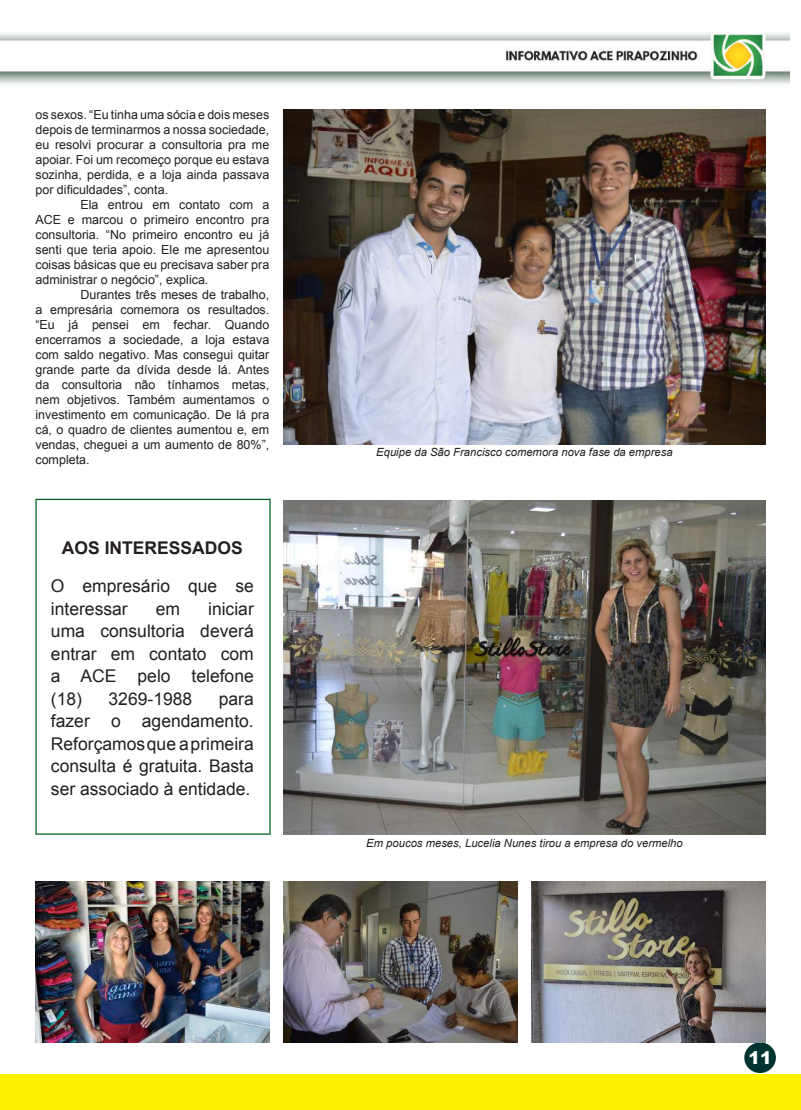
<style>
.page{position:relative;width:801px;height:1110px;background:#fff}
.page>*{position:absolute;margin:0;border:0;box-sizing:border-box;transform-origin:0 0}
.t1{font:17.5px/22.5px "Arial";color:#231f20;text-align:justify}
.t2{font:700 17.5px "Arial";color:#231f20}
.t3{font:900 17.5px "Arial";color:#fff}
.t4{font:12.5px/15px "Arial";color:#231f20;text-align:justify}
.t5{font:italic 11.25px "Arial";color:#231f20}
</style>
<div class="page">
<img style="left:0;top:32px;width:790px;height:1041px">
<div style="left:744px;top:1041px;width:32px;height:31px;background:#003431;border-radius:50%"></div>
<div style="left:0;top:1074px;width:801px;height:35px;background:#fff101"></div>
<img style="left:283px;top:110px;width:482px;height:334px">
<img style="left:283px;top:500px;width:482px;height:334px">
<img style="left:35px;top:881px;width:234px;height:160px">
<img style="left:283px;top:881px;width:234px;height:160px">
<img style="left:531px;top:881px;width:234px;height:160px">
<p class="t4" style="left:35px;top:107px;width:235px">os sexos. “Eu tinha uma sócia e dois meses depois de terminarmos a nossa sociedade, eu resolvi procurar a consultoria pra me apoiar. Foi um recomeço porque eu estava sozinha, perdida, e a loja ainda passava por dificuldades”, conta.</p>
<p class="t4" style="left:35px;top:197px;width:235px;text-indent:45px">Ela entrou em contato com a ACE e marcou o primeiro encontro pra consultoria. “No primeiro encontro eu já senti que teria apoio. Ele me apresentou coisas básicas que eu precisava saber pra administrar o negócio”, explica.</p>
<p class="t4" style="left:35px;top:287px;width:235px;text-indent:45px">Durantes três meses de trabalho, a empresária comemora os resultados. “Eu já pensei em fechar. Quando encerramos a sociedade, a loja estava com saldo negativo. Mas consegui quitar grande parte da dívida desde lá. Antes da consultoria não tínhamos metas, nem objetivos. Também aumentamos o investimento em comunicação. De lá pra cá, o quadro de clientes aumentou e, em vendas, cheguei a um aumento de 80%”, completa.</p>
<h1 class="t2" style="left:62px;top:535px;width:182px">AOS INTERESSADOS</h1>
<h1 class="t1" style="left:51px;top:574px;width:204px">O empresário que se interessar</h1>
<h1 class="t1" style="left:51px;top:597px;width:204px;text-indent:157px">iniciar uma consultoria deverá entrar em contato com a ACE pelo telefone (18) 3269-1988</h1>
<h1 class="t1" style="left:156px;top:597px;width:26px">em</h1>
<h1 class="t1" style="left:51px;top:687px;width:204px;text-indent:168px">para fazer o agendamento.<br>Reforçamosque aprimeira consulta é gratuita. Basta ser associado à entidade.</h1>
<p class="t5" style="left:376px;top:445px;width:298px">Equipe da São Francisco comemora nova fase da empresa</p>
<p class="t5" style="left:366px;top:835px;width:318px">Em poucos meses, Lucelia Nunes tirou a empresa do vermelho</p>
<h1 class="t3" style="left:748px;top:1044px;width:25px">11</h1>
</div>
